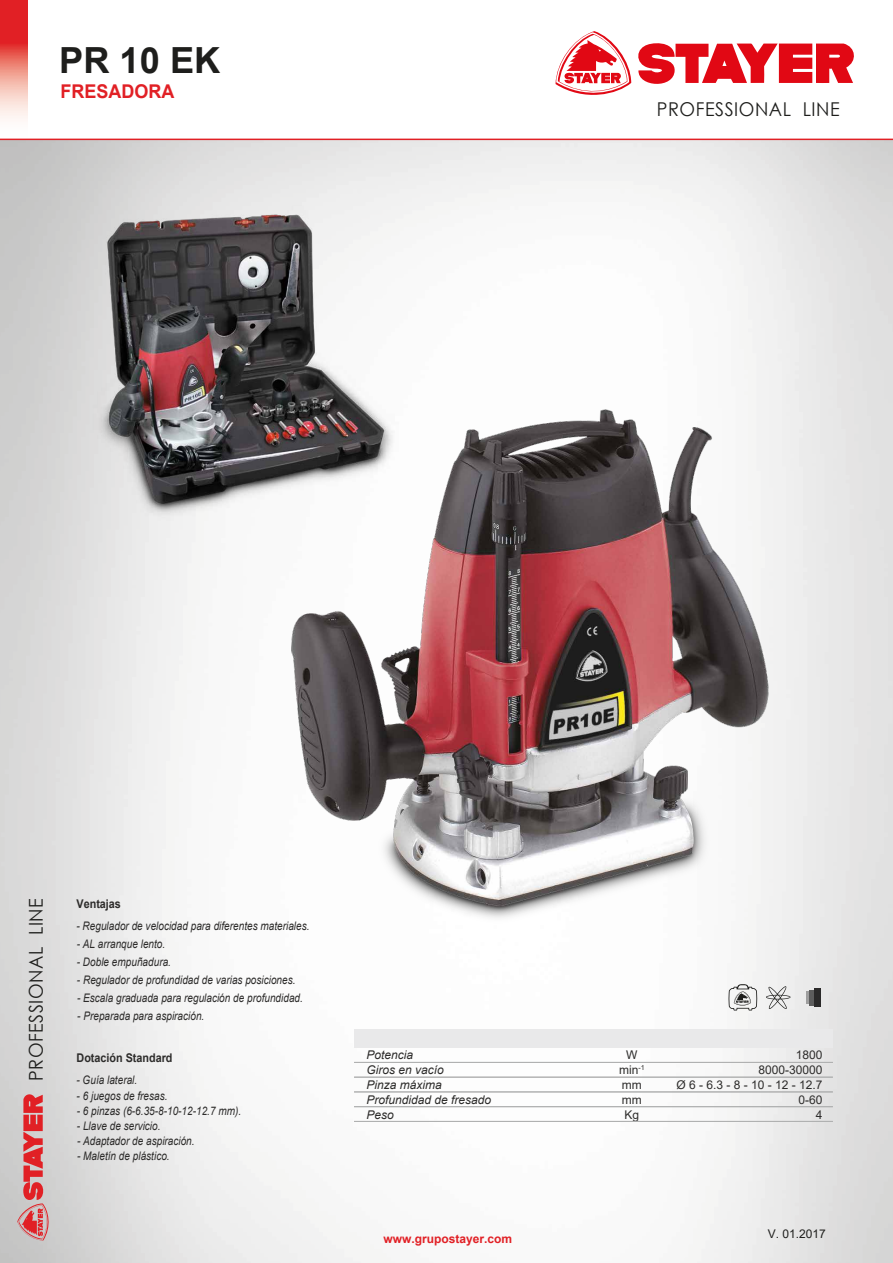
<style>
.page{position:relative;width:893px;height:1263px;background:#fff}
.page>*{position:absolute;margin:0;border:0;box-sizing:border-box;transform-origin:0 0}
.t1{font:700 36px "Arial";color:#1e1e1c}
.t2{font:19.05px "Century Gothic";letter-spacing:.03em;color:#1e1e1c;scale:.94 1}
.t3{font:700 18.9px "Arial";color:#e12025;scale:.95 1}
.t4{font:italic 12px/15px "Arial";color:#2c2b2a}
.t5{font:12px/15px "Arial";color:#2c2b2a;text-align:center}
.t6{font:700 12px "Arial";color:#2c2b2a;scale:.9 1}
.t7{font:700 12px "Arial";color:#e12025}
.t8{font:12px "Arial";color:#1e1e1c}
.t9{font:italic 11.85px "Arial";color:#2c2b2a;scale:.85 1}
</style>
<div class="page">
<img style="left:0;top:140px;width:893px;height:1123px">
<svg style="left:728px;top:984px;width:29px;height:26px"></svg>
<div style="left:354px;top:1029px;width:479px;height:19px;background:#e9e9ea"></div>
<hr style="left:354px;top:1121px;width:479px;height:1px;background:#b0b1b1">
<hr style="left:354px;top:1106px;width:479px;height:1px;background:#b0b1b1">
<hr style="left:354px;top:1092px;width:479px;height:1px;background:#b0b1b1">
<hr style="left:354px;top:1077px;width:479px;height:1px;background:#b0b1b1">
<hr style="left:354px;top:1062px;width:479px;height:1px;background:#b0b1b1">
<svg style="left:766px;top:986px;width:24px;height:23px"></svg>
<svg style="left:805px;top:991px;width:4px;height:12px"></svg>
<div style="left:809px;top:990px;width:5px;height:15px;background:#5d5d5d"></div>
<div style="left:814px;top:988px;width:6px;height:19px;background:#2b2a2a"></div>
<img style="left:75px;top:201px;width:332px;height:322px">
<img style="left:247px;top:373px;width:621px;height:574px">
<svg style="left:0;top:0;width:28px;height:139px"></svg>
<svg style="left:555px;top:31px;width:299px;height:64px"></svg>
<svg style="left:17px;top:1092px;width:35px;height:148px;background:#d58d8f"></svg>
<hr style="left:0;top:139px;width:893px;height:1px;background:#e12025">
<h1 class="t1" style="left:59px;top:35px;width:163px">PR 10 EK</h1>
<h3 class="t3" style="left:61px;top:78px;width:121px">FRESADORA</h3>
<h2 class="t2" style="left:657px;top:95px;width:196px">PROFESSIONAL LINE</h2>
<h2 class="t2" style="left:23px;top:1081px;width:196px;rotate:-90deg">PROFESSIONAL LINE</h2>
<p class="t6" style="left:77px;top:895px;width:51px">Ventajas</p>
<p class="t9" style="left:77px;top:918px;width:276px">- Regulador de velocidad para diferentes materiales.</p>
<p class="t9" style="left:77px;top:936px;width:106px">- AL arranque lento.</p>
<p class="t9" style="left:77px;top:954px;width:113px">- Doble empuñadura.</p>
<p class="t9" style="left:77px;top:972px;width:259px">- Regulador de profundidad de varias posiciones.</p>
<p class="t9" style="left:77px;top:990px;width:267px">- Escala graduada para regulación de profundidad.</p>
<p class="t9" style="left:77px;top:1008px;width:151px">- Preparada para aspiración.</p>
<p class="t6" style="left:77px;top:1049px;width:108px">Dotación Standard</p>
<p class="t9" style="left:77px;top:1073px;width:73px">- Guía lateral.</p>
<p class="t9" style="left:77px;top:1088px;width:109px">- 6 juegos de fresas.</p>
<p class="t9" style="left:77px;top:1103px;width:195px">- 6 pinzas (6-6.35-8-10-12-12.7 mm).</p>
<p class="t9" style="left:77px;top:1118px;width:100px">- Llave de servicio.</p>
<p class="t9" style="left:77px;top:1133px;width:140px">- Adaptador de aspiración.</p>
<p class="t9" style="left:77px;top:1148px;width:111px">- Maletín de plástico.</p>
<p class="t4" style="left:366px;top:1047px;width:126px">Potencia<br>Giros en vacío<br>Pinza máxima<br>Profundidad de fresado<br>Peso</p>
<p class="t5" style="left:619px;top:1047px;width:27px">W min<sup>-1 </sup>mm mm<br>Kg</p>
<p class="t5" style="left:676px;top:1047px;width:148px;text-align:right">1800<br>8000-30000<br>Ø 6 - 6.3 - 8 - 10 - 12 - 12.7<br>0-60<br>4</p>
<p class="t7" style="left:383px;top:1231px;width:130px">www.grupostayer.com</p>
<p class="t8" style="left:768px;top:1225px;width:60px">V. 01.2017</p>
</div>
